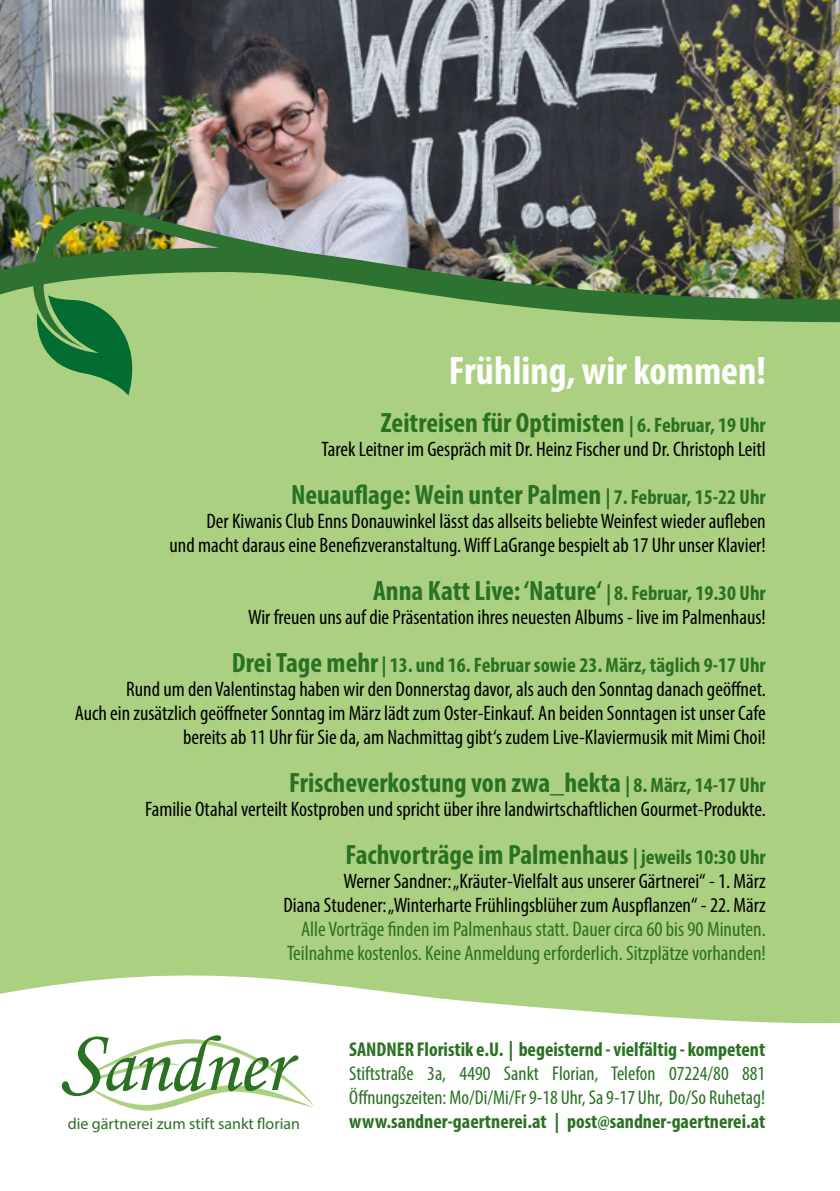
<style>
.page{position:relative;width:840px;height:1191px;background:#fff}
.page>*{position:absolute;margin:0;border:0;box-sizing:border-box;transform-origin:0 0}
.t1{font:700 condensed 40px "Myriad Pro";color:#fff}
.t2{font:700 condensed 28px "Myriad Pro";color:#2a7123}
.t3{font:condensed 21px/24px "Myriad Pro";color:#000;text-align:right}
.t4{font:condensed 21px/24px "Myriad Pro";color:#2a7123;text-align:right}
.t5{font:condensed 20px/24px "Myriad Pro";color:#2a7123}
.t6{font:700 condensed 20px "Myriad Pro";color:#2a7123}
.t7{font:16px "Myriad Pro";color:#2a7123}
.s1{font-size:21px}
.s2{font-weight:700;font-size:28px;color:#2a7123}
.s3{font-weight:700;color:#2a7123}
</style>
<div class="page">
<div style="left:0;top:4px;width:839px;height:1031px;background:#acd082"></div>
<svg style="left:0;top:975px;width:839px;height:136px;fill:#fff"></svg>
<svg style="left:62px;top:1035px;width:253px;height:75px"></svg>
<svg style="left:468px;top:300px;width:371px;height:22px;fill:#2d7231"></svg>
<img style="left:0;top:0;width:839px;height:300px">
<svg style="left:43px;top:347px;width:90px;height:48px"></svg>
<img style="left:28px;top:203px;width:339px;height:144px">
<h1 class="t1" style="left:448px;top:346px;width:318px">Frühling, wir kommen!</h1>
<h2 class="t2" style="left:381px;top:405px;width:386px">Zeitreisen für Optimisten <span class="s1">| 6. Februar, 19 Uhr</span></h2>
<p class="t3" style="left:321px;top:437px;width:445px">Tarek Leitner im Gespräch mit Dr. Heinz Fischer und Dr. Christoph Leitl</p>
<h2 class="t2" style="left:291px;top:477px;width:476px">Neuauflage: Wein unter Palmen <span class="s1">| 7. Februar, 15-22 Uhr</span></h2>
<p class="t3" style="left:169px;top:509px;width:597px">Der Kiwanis Club Enns Donauwinkel lässt das allseits beliebte Weinfest wieder aufleben<br>und macht daraus eine Benefizveranstaltung. Wiff LaGrange bespielt ab 17 Uhr unser Klavier!</p>
<h2 class="t2" style="left:373px;top:573px;width:394px">Anna Katt Live: ‘Nature‘ <span class="s1">| 8. Februar, 19.30 Uhr</span></h2>
<p class="t3" style="left:248px;top:605px;width:519px">Wir freuen uns auf die Präsentation ihres neuesten Albums - live im Palmenhaus!</p>
<p class="t3" style="left:75px;top:653px;width:692px"><span class="s2">Drei Tage mehr</span> <span class="s3">| 13. und 16. Februar sowie 23. März, täglich 9-17 Uhr<br></span>Rund um den Valentinstag haben wir den Donnerstag davor, als auch den Sonntag danach geöffnet.<br>Auch ein zusätzlich geöffneter Sonntag im März lädt zum Oster-Einkauf. An beiden Sonntagen ist unser Cafe bereits ab 11 Uhr für Sie da, am Nachmittag gibt‘s zudem Live-Klaviermusik mit Mimi Choi!</p>
<h2 class="t2" style="left:289px;top:765px;width:478px">Frischeverkostung von zwa_hekta <span class="s1">| 8. März, 14-17 Uhr</span></h2>
<p class="t3" style="left:145px;top:797px;width:621px">Familie Otahal verteilt Kostproben und spricht über ihre landwirtschaftlichen Gourmet-Produkte.</p>
<h2 class="t2" style="left:345px;top:837px;width:421px">Fachvorträge im Palmenhaus <span class="s1">| jeweils 10:30 Uhr</span></h2>
<p class="t3" style="left:283px;top:869px;width:483px">Werner Sandner: „Kräuter-Vielfalt aus unserer Gärtnerei“ - 1. März<br>Diana Studener: „Winterharte Frühlingsblüher zum Auspflanzen“ - 22. März</p>
<p class="t4" style="left:287px;top:917px;width:480px">Alle Vorträge finden im Palmenhaus statt. Dauer circa 60 bis 90 Minuten.<br>Teilnahme kostenlos. Keine Anmeldung erforderlich. Sitzplätze vorhanden!</p>
<p class="t6" style="left:349px;top:1037px;width:417px">SANDNER Floristik e.U. | begeisternd - vielfältig - kompetent</p>
<p class="t5" style="left:349px;top:1061px;width:417px">Stiftstraße 3a, 4490 Sankt Florian, Telefon 07224/80 881<br>Öffnungszeiten: Mo/Di/Mi/Fr 9-18 Uhr, Sa 9-17 Uhr, Do/So Ruhetag!</p>
<p class="t7" style="left:68px;top:1113px;width:234px">die gärtnerei zum stift sankt florian</p>
<p class="t6" style="left:349px;top:1109px;width:417px">www.sandner-gaertnerei.at | post@sandner-gaertnerei.at</p>
</div>
